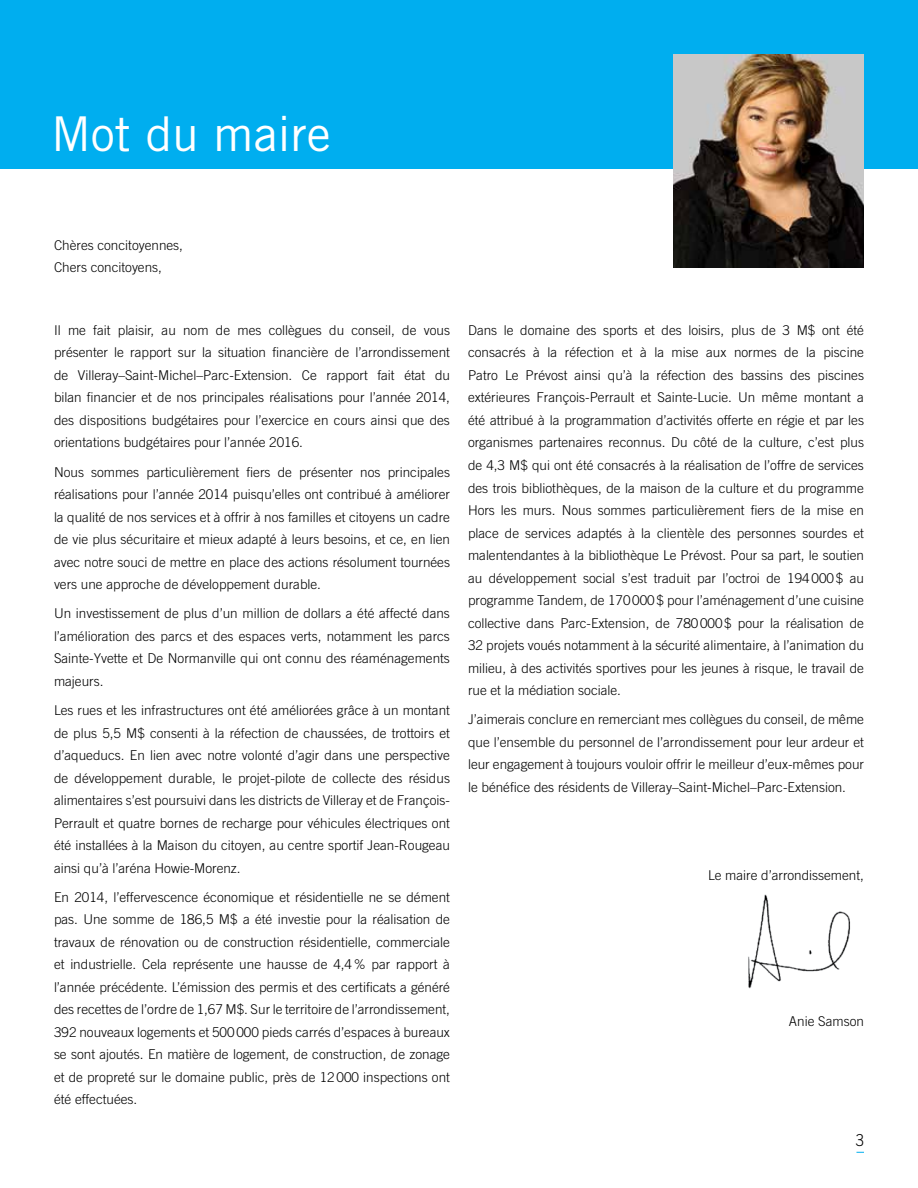
<style>
.page{position:relative;width:918px;height:1188px;background:#fff}
.page>*{position:absolute;margin:0;border:0;box-sizing:border-box;transform-origin:0 0}
.t1{font:48px "Trade Gothic LT Std";color:#fff}
.t2{font:300 16.5px "Trade Gothic LT Std";color:#000;scale:.9 1}
.t3{font:300 13.5px/22.5px "Trade Gothic LT Std";color:#000;text-align:justify}
</style>
<div class="page">
<div style="left:0;top:0;width:918px;height:168px;background:#00aeef"></div>
<img style="left:674px;top:54px;width:190px;height:214px">
<img style="left:748px;top:894px;width:103px;height:95px">
<h1 class="t1" style="left:51px;top:105px;width:281px">Mot du maire</h1>
<p class="t3" style="left:54px;top:233px;width:131px">Chères concitoyennes,<br>Chers concitoyens,</p>
<p class="t3" style="left:54px;top:319px;width:398px">Il me fait plaisir, au nom de mes collègues du conseil, de vous présenter le rapport sur la situation financière de l’arrondissement de Villeray–Saint-Michel–Parc-Extension. Ce rapport fait état du bilan financier et de nos principales réalisations pour l’année 2014, des dispositions budgétaires pour l’exercice en cours ainsi que des orientations budgétaires pour l’année 2016.</p>
<p class="t3" style="left:54px;top:460px;width:398px">Nous sommes particulièrement fiers de présenter nos principales réalisations pour l’année 2014 puisqu’elles ont contribué à améliorer la qualité de nos services et à offrir à nos familles et citoyens un cadre de vie plus sécuritaire et mieux adapté à leurs besoins, et ce, en lien avec notre souci de mettre en place des actions résolument tournées vers une approche de développement durable.</p>
<p class="t3" style="left:54px;top:602px;width:397px">Un investissement de plus d’un million de dollars a été affecté dans l’amélioration des parcs et des espaces verts, notamment les parcs Sainte-Yvette et De Normanville qui ont connu des réaménagements majeurs.</p>
<p class="t3" style="left:54px;top:699px;width:398px">Les rues et les infrastructures ont été améliorées grâce à un montant de plus 5,5 M$ consenti à la réfection de chaussées, de trottoirs et d’aqueducs. En lien avec notre volonté d’agir dans une perspective de développement durable, le projet-pilote de collecte des résidus alimentaires s’est poursuivi dans les districts de Villeray et de François-Perrault et quatre bornes de recharge pour véhicules électriques ont été installées à la Maison du citoyen, au centre sportif Jean-Rougeau ainsi qu’à l’aréna Howie-Morenz.</p>
<p class="t3" style="left:54px;top:886px;width:398px">En 2014, l’effervescence économique et résidentielle ne se dément pas. Une somme de 186,5 M$ a été investie pour la réalisation de travaux de rénovation ou de construction résidentielle, commerciale et industrielle. Cela représente une hausse de 4,4% par rapport à l’année précédente. L’émission des permis et des certificats a généré des recettes de l’ordre de 1,67 M$. Sur le territoire de l’arrondissement, 392 nouveaux logements et 500000 pieds carrés d’espaces à bureaux se sont ajoutés. En matière de logement, de construction, de zonage et de propreté sur le domaine public, près de 12000 inspections ont été effectuées.</p>
<p class="t3" style="left:468px;top:319px;width:398px">Dans le domaine des sports et des loisirs, plus de 3 M$ ont été consacrés à la réfection et à la mise aux normes de la piscine Patro Le Prévost ainsi qu’à la réfection des bassins des piscines extérieures François-Perrault et Sainte-Lucie. Un même montant a été attribué à la programmation d’activités offerte en régie et par les organismes partenaires reconnus. Du côté de la culture, c’est plus de 4,3 M$ qui ont été consacrés à la réalisation de l’offre de services des trois bibliothèques, de la maison de la culture et du programme Hors les murs. Nous sommes particulièrement fiers de la mise en place de services adaptés à la clientèle des personnes sourdes et malentendantes à la bibliothèque Le Prévost. Pour sa part, le soutien au développement social s’est traduit par l’octroi de 194000$ au programme Tandem, de 170000$ pour l’aménagement d’une cuisine collective dans Parc-Extension, de 780000$ pour la réalisation de 32 projets voués notamment à la sécurité alimentaire, à l’animation du milieu, à des activités sportives pour les jeunes à risque, le travail de rue et la médiation sociale.</p>
<p class="t3" style="left:468px;top:708px;width:398px">J’aimerais conclure en remerciant mes collègues du conseil, de même que l’ensemble du personnel de l’arrondissement pour leur ardeur et leur engagement à toujours vouloir offrir le meilleur d’eux-mêmes pour le bénéfice des résidents de Villeray–Saint-Michel–Parc-Extension.</p>
<p class="t3" style="left:708px;top:863px;width:157px">Le maire d’arrondissement,</p>
<p class="t3" style="left:789px;top:1010px;width:77px">Anie Samson</p>
<p class="t2" style="left:856px;top:1130px;width:11px">3</p>
</div>
